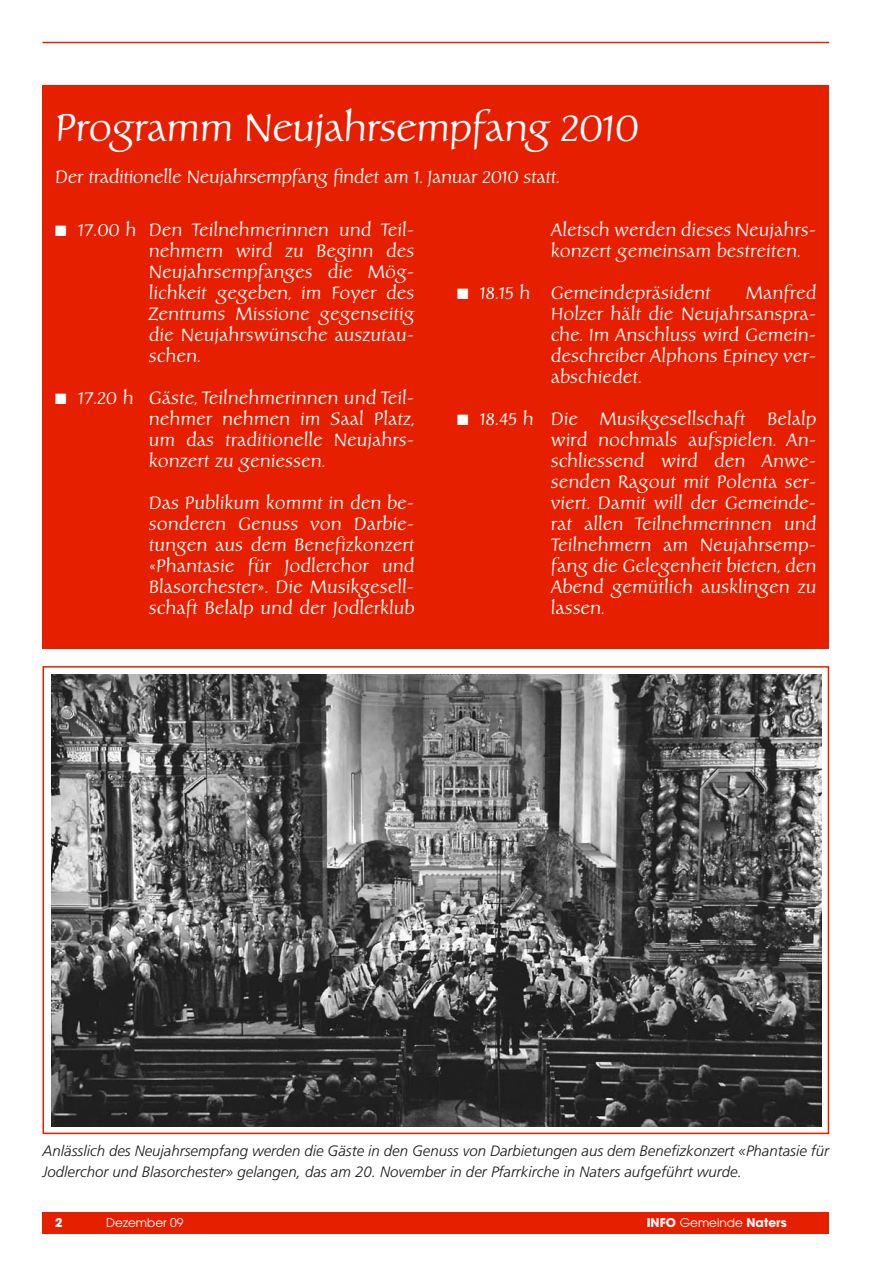
<style>
.page{position:relative;width:893px;height:1263px;background:#fff}
.page>*{position:absolute;margin:0;border:0;box-sizing:border-box;transform-origin:0 0}
.t1{font:39px "Carolina";letter-spacing:-.02em;color:#fff}
.t2{font:18px/21px "Carolina";color:#fff;text-align:justify}
.t3{font:18px "Carolina";letter-spacing:-.02em;color:#fff}
.t4{font:italic 300 15px/21px "Frutiger";color:#1b1b1f}
.t5{font:700 12px "Avant Garde";color:#fff}
.t6{font:12px "Avant Garde";color:#fff}
.s1{font-weight:400}
</style>
<div class="page">
<div style="left:43px;top:1212px;width:786px;height:21px;background:#e71f01"></div>
<hr style="left:43px;top:42px;width:786px;height:1px;background:#e71f01">
<div style="left:43px;top:85px;width:786px;height:563px;background:#e71f01"></div>
<div style="left:43px;top:666px;width:786px;height:468px;border:2px solid #e71f01"></div>
<img style="left:51px;top:674px;width:771px;height:453px">
<h1 class="t1" style="left:55px;top:104px;width:585px">Programm Neujahrsempfang 2010</h1>
<p class="t3" style="left:55px;top:166px;width:506px">Der traditionelle Neujahrsempfang findet am 1. Januar 2010 statt.</p>
<p class="t2" style="left:149px;top:220px;width:267px;text-indent:-94px">■ 17.00 h Den Teilnehmerinnen und Teil&shy;nehmern wird zu Beginn des Neujahrsempfanges die Mög&shy;lichkeit gegeben, im Foyer des Zentrums Missione gegenseitig die Neujahrswünsche auszutau&shy;schen.</p>
<p class="t2" style="left:149px;top:388px;width:268px;text-indent:-94px">■ 17.20 h Gäste, Teilnehmerinnen und Teil&shy;nehmer nehmen im Saal Platz, um das traditionelle Neujahrs&shy;konzert zu geniessen.</p>
<p class="t2" style="left:149px;top:493px;width:267px">Das Publikum kommt in den be&shy;sonderen Genuss von Darbie&shy;tungen aus dem Benefizkonzert «Phantasie für Jodlerchor und Blasorchester». Die Musikgesell&shy;schaft Belalp und der Jodlerklub</p>
<p class="t2" style="left:551px;top:220px;width:267px">Aletsch werden dieses Neujahrs&shy;konzert gemeinsam bestreiten.</p>
<p class="t2" style="left:457px;top:283px;width:255px">■ 18.15 h Gemeindepräsident</p>
<p class="t2" style="left:551px;top:283px;width:267px;text-indent:195px">Manfred Holzer hält die Neujahrsanspra&shy;che. Im Anschluss wird Gemein&shy;deschreiber Alphons Epiney ver&shy;abschiedet.</p>
<p class="t2" style="left:551px;top:409px;width:267px;text-indent:-94px">■ 18.45 h Die Musikgesellschaft Belalp wird nochmals aufspielen. An&shy;schliessend wird den Anwe&shy;senden Ragout mit Polenta ser&shy;viert. Damit will der Gemeinde&shy;rat allen Teilnehmerinnen und Teilnehmern am Neujahrsemp&shy;fang die Gelegenheit bieten, den Abend gemütlich ausklingen zu lassen.</p>
<p class="t4" style="left:43px;top:1140px;width:788px">Anlässlich des Neujahrsempfang werden die Gäste in den Genuss von Darbietungen aus dem Benefizkonzert «Phantasie für<br>Jodlerchor und Blasorchester» gelangen, das am 20. November in der Pfarrkirche in Naters aufgeführt wurde.</p>
<p class="t5" style="left:55px;top:1215px;width:9px">2</p>
<p class="t6" style="left:106px;top:1215px;width:79px">Dezember 09</p>
<p class="t5" style="left:647px;top:1215px;width:141px">INFO <span class="s1">Gemeinde</span> Naters</p>
</div>
